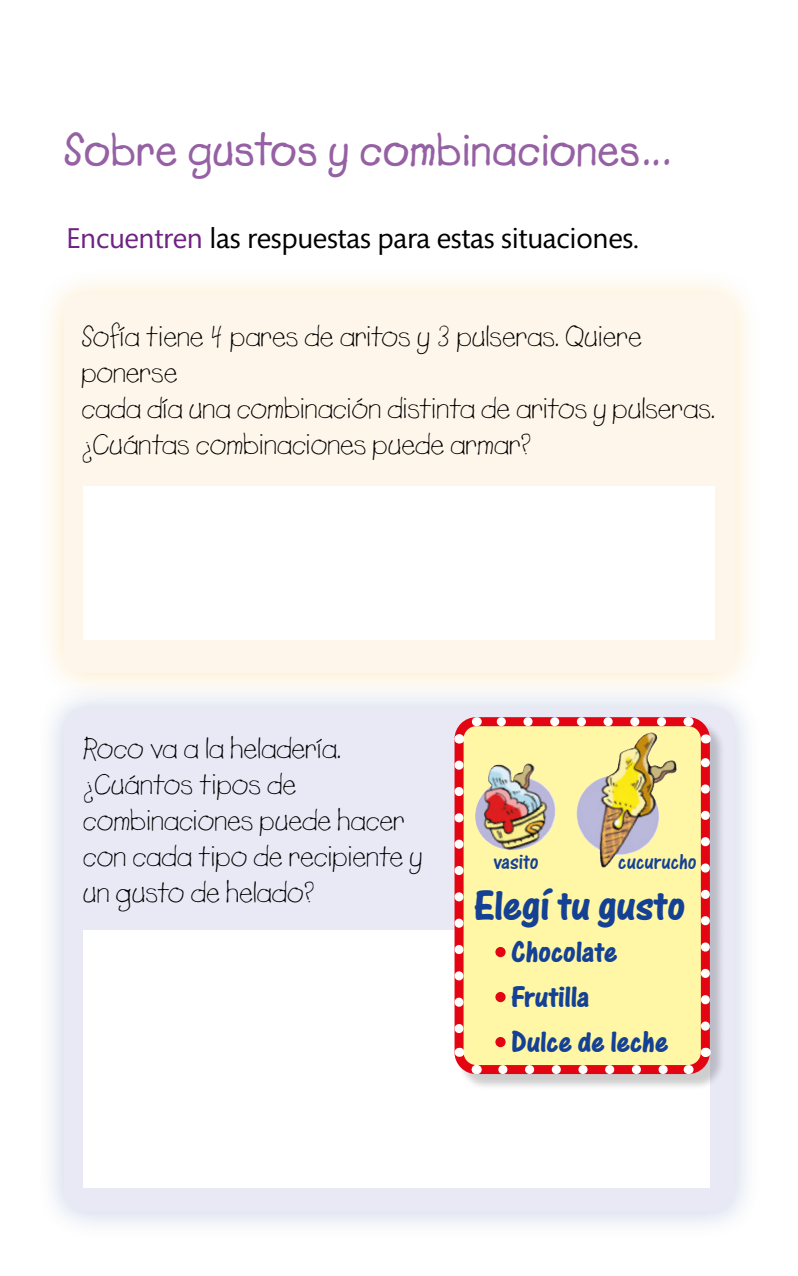
<style>
.page{position:relative;width:798px;height:1276px;background:#fff}
.page>*{position:absolute;margin:0;border:0;box-sizing:border-box;transform-origin:0 0}
.titulos{font:47.25px "Lemonade ICG Bold";color:#9660a4}
.titulos-2{font:700 44.55px "One Stroke Script Std";color:#144194}
.titulos-3{font:700 31.5px "One Stroke Script Std";color:#144194}
.consigna{font:29.25px/36px "Lemonade ICG";color:#000}
.consigna-2{font:29.25px "Mundo Sans Std";letter-spacing:-.01em;color:#000}
.titulos-4{font:22.5px "One Stroke Script Std";color:#144194}
.s1{color:#6f2282}
</style>
<div class="page">
<div style="left:36px;top:266px;width:726px;height:435px;background:#f7a500;opacity:.25"></div>
<div style="left:64px;top:294px;width:670px;height:379px;background:#fef6ea;border-radius:19px"></div>
<div style="left:36px;top:679px;width:726px;height:561px;background:#144194;opacity:.25"></div>
<div style="left:64px;top:707px;width:670px;height:505px;background:#e9e9f6;border-radius:19px"></div>
<div style="left:83px;top:486px;width:631px;height:153px;background:#fff"></div>
<div style="left:83px;top:930px;width:626px;height:257px;background:#fff"></div>
<div style="left:456px;top:719px;width:269px;height:370px;background:#000;opacity:.2"></div>
<div style="left:463px;top:726px;width:237px;height:339px;background:#fff6a6;border-radius:13px"></div>
<div style="left:454px;top:717px;width:255px;height:357px;border:9px solid #e30612;border-radius:17px"></div>
<svg style="left:454px;top:765px;width:9px;height:274px;background:#eb555d"></svg>
<svg style="left:502px;top:1065px;width:172px;height:9px"></svg>
<svg style="left:700px;top:752px;width:9px;height:274px;background:#ec5d5d"></svg>
<svg style="left:489px;top:717px;width:172px;height:9px;background:#ea4b54"></svg>
<svg style="left:454px;top:1047px;width:31px;height:31px"></svg>
<svg style="left:687px;top:1043px;width:27px;height:34px"></svg>
<svg style="left:678px;top:717px;width:34px;height:26px"></svg>
<svg style="left:454px;top:717px;width:23px;height:31px"></svg>
<div style="left:495px;top:947px;width:10px;height:10px;background:#e30612;border-radius:50%"></div>
<div style="left:495px;top:992px;width:10px;height:10px;background:#e30612;border-radius:50%"></div>
<div style="left:495px;top:1037px;width:10px;height:10px;background:#e30612;border-radius:50%"></div>
<img style="left:476px;top:764px;width:50px;height:43px">
<img style="left:576px;top:733px;width:73px;height:79px">
<p class="titulos" style="left:64px;top:121px;width:610px">Sobre gustos y combinaciones…</p>
<p class="consigna-2" style="left:66px;top:222px;width:574px"><span class="s1">Encuentren</span> las respuestas para estas situaciones.</p>
<p class="consigna" style="left:81px;top:318px;width:561px">Sofía tiene 4 pares de aritos y 3 pulseras. Quiere ponerse</p>
<p class="consigna" style="left:81px;top:390px;width:634px">cada día una combinación distinta de aritos y pulseras. ¿Cuántas combinaciones puede armar?</p>
<p class="consigna" style="left:83px;top:730px;width:341px">Roco va a la heladería. ¿Cuántos tipos de combinaciones puede hacer con cada tipo de recipiente y un gusto de helado?</p>
<p class="titulos-4" style="left:493px;top:848px;width:46px">vasito</p>
<p class="titulos-4" style="left:618px;top:848px;width:80px">cucurucho</p>
<p class="titulos-2" style="left:473px;top:879px;width:213px">Elegí tu gusto</p>
<p class="titulos-3" style="left:511px;top:933px;width:108px">Chocolate</p>
<p class="titulos-3" style="left:511px;top:978px;width:80px">Frutilla</p>
<p class="titulos-3" style="left:511px;top:1023px;width:159px">Dulce de leche</p>
</div>
